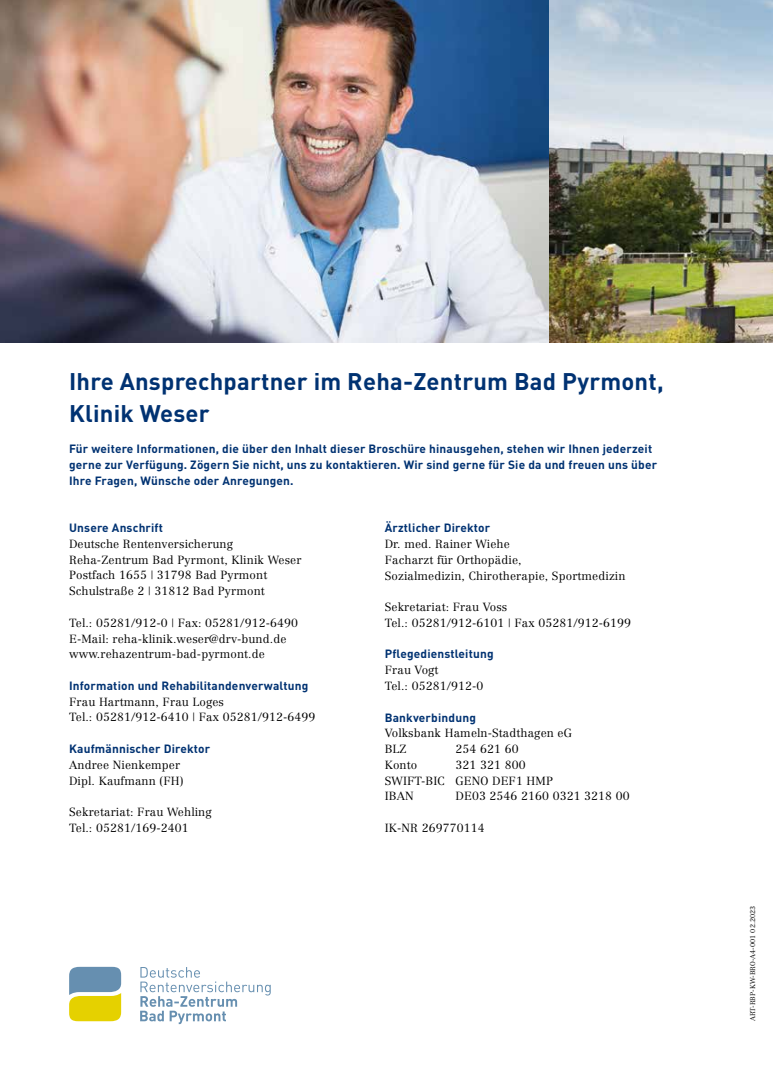
<style>
.page{position:relative;width:773px;height:1092px;background:#fff}
.page>*{position:absolute;margin:0;border:0;box-sizing:border-box;transform-origin:0 0}
.t1{font:700 23.75px/31.9px "DIN Pro DR Vp";letter-spacing:.01em;color:#003272}
.t2{font:700 11.88px/15.8px "DIN Pro DR Vp";letter-spacing:.015em;color:#003272}
.t3{font:300 11.62px/15.8px "Centennial DRV";letter-spacing:.01em;color:#000}
.t4{font:300 6.88px "Centennial DRV";letter-spacing:.01em;color:#000}
</style>
<div class="page">
<img style="left:0;top:0;width:772px;height:343px">
<svg style="left:69px;top:966px;width:52px;height:55px;background:#afb86a"></svg>
<svg style="left:140px;top:967px;width:131px;height:57px"></svg>
<h1 class="t1" style="left:69px;top:365px;width:596px">Ihre Ansprechpartner im Reha-Zentrum Bad Pyrmont,<br>Klinik Weser</h1>
<p class="t2" style="left:69px;top:440px;width:589px">Für weitere Informationen, die über den Inhalt dieser Broschüre hinausgehen, stehen wir Ihnen jederzeit gerne zur Verfügung. Zögern Sie nicht, uns zu kontaktieren. Wir sind gerne für Sie da und freuen uns über<br>Ihre Fragen, Wünsche oder Anregungen.</p>
<p class="t2" style="left:69px;top:519px;width:95px">Unsere Anschrift</p>
<p class="t3" style="left:69px;top:536px;width:234px">Deutsche Rentenversicherung Reha-Zentrum Bad Pyrmont, Klinik Weser Postfach 1655 | 31798 Bad Pyrmont Schulstraße 2 | 31812 Bad Pyrmont</p>
<p class="t3" style="left:69px;top:614px;width:230px">Tel.: 05281/912-0 | Fax: 05281/912-6490<br>E-Mail: reha-klinik.weser@drv-bund.de www.rehazentrum-bad-pyrmont.de</p>
<p class="t2" style="left:69px;top:677px;width:241px">Information und Rehabilitandenverwaltung</p>
<p class="t3" style="left:69px;top:693px;width:248px">Frau Hartmann, Frau Loges<br>Tel.: 05281/912-6410 | Fax 05281/912-6499</p>
<p class="t2" style="left:69px;top:740px;width:142px">Kaufmännischer Direktor</p>
<p class="t3" style="left:69px;top:756px;width:116px">Andree Nienkemper<br>Dipl. Kaufmann (FH)</p>
<p class="t3" style="left:69px;top:804px;width:144px">Sekretariat: Frau Wehling<br>Tel.: 05281/169-2401</p>
<p class="t2" style="left:384px;top:519px;width:107px">Ärztlicher Direktor</p>
<p class="t3" style="left:384px;top:536px;width:242px">Dr. med. Rainer Wiehe<br>Facharzt für Orthopädie,<br>Sozialmedizin, Chirotherapie, Sportmedizin</p>
<p class="t3" style="left:384px;top:599px;width:248px">Sekretariat: Frau Voss<br>Tel.: 05281/912-6101 | Fax 05281/912-6199</p>
<p class="t2" style="left:384px;top:645px;width:110px">Pflegedienstleitung</p>
<p class="t3" style="left:384px;top:662px;width:100px">Frau Vogt<br>Tel.: 05281/912-0</p>
<p class="t2" style="left:384px;top:709px;width:93px">Bankverbindung</p>
<p class="t3" style="left:384px;top:725px;width:189px">Volksbank Hameln-Stadthagen eG<br>BLZ</p>
<p class="t3" style="left:455px;top:741px;width:64px">254 621 60</p>
<p class="t3" style="left:384px;top:756px;width:170px;text-indent:71px">321 321 800<br>SWIFT-BIC GENO DEF1 HMP<br>IBAN</p>
<p class="t3" style="left:384px;top:756px;width:34px">Konto</p>
<p class="t3" style="left:455px;top:788px;width:176px">DE03 2546 2160 0321 3218 00</p>
<p class="t3" style="left:384px;top:819px;width:101px">IK-NR 269770114</p>
<p class="t4" style="left:748px;top:1021px;width:117px;rotate:-90deg">ART-RBP-KW-BRO-A4-001 02.2023</p>
</div>
